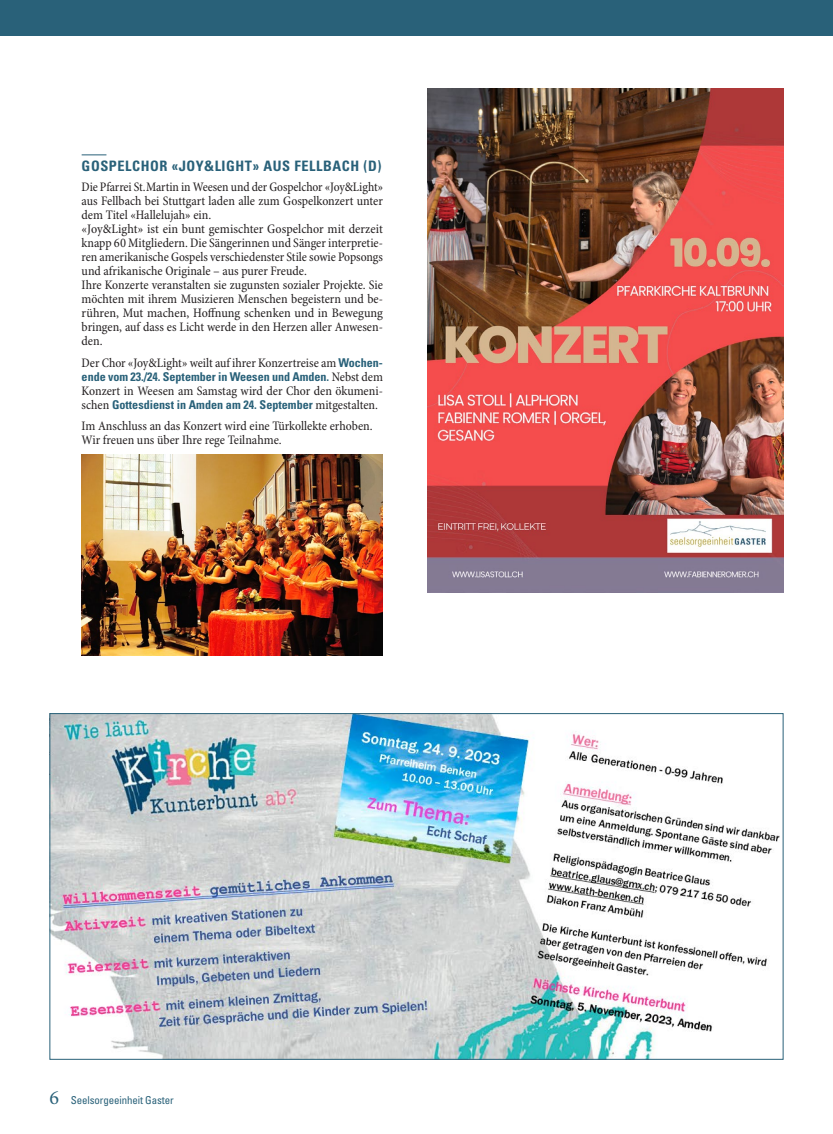
<style>
.page{position:relative;width:833px;height:1134px;background:#fff}
.page>*{position:absolute;margin:0;border:0;box-sizing:border-box;transform-origin:0 0}
.t1{font:700 condensed 14.38px "Univers LT Std";letter-spacing:.04em;color:#296179}
.t2{font:condensed 13.12px/14px "Minion Pro";color:#231f20}
.t3{font:700 condensed 12.12px "Univers LT Std";color:#296179}
.t4{font:condensed 10.88px "Univers LT Std";letter-spacing:-.01em;color:#296179}
.s1{font-family:"Univers LT Std";font-weight:700;font-size:12.12px;color:#296179}
.s2{font-family:"Minion Pro";font-weight:400;font-size:13.12px;color:#231f20}
.s3{font-family:"Minion Pro";font-stretch:normal;font-size:20px}
</style>
<div class="page">
<div style="left:0;top:0;width:833px;height:35px;background:#296179"></div>
<img style="left:52px;top:715px;width:728px;height:342px">
<img style="left:427px;top:89px;width:356px;height:503px">
<svg style="left:82px;top:155px;width:24px;height:1px"></svg>
<img style="left:82px;top:454px;width:301px;height:201px">
<p class="t1" style="left:82px;top:157px;width:301px">GOSPELCHOR «JOY&amp;LIGHT» AUS FELLBACH (D)</p>
<p class="t2" style="left:82px;top:180px;width:303px">Die Pfarrei St.Martin in Weesen und der Gospelchor «Joy&amp;Light» aus Fellbach bei Stuttgart laden alle zum Gospelkonzert unter dem Titel «Hallelujah» ein.<br>«Joy&amp;Light» ist ein bunt gemischter Gospelchor mit derzeit knapp 60 Mitgliedern. Die Sängerinnen und Sänger interpretie&shy;ren amerikanische Gospels verschiedenster Stile sowie Popsongs und afrikanische Originale – aus purer Freude.<br>Ihre Konzerte veranstalten sie zugunsten sozialer Projekte. Sie möchten mit ihrem Musizieren Menschen begeistern und be&shy;rühren, Mut machen, Hoffnung schenken und in Bewegung bringen, auf dass es Licht werde in den Herzen aller Anwesen&shy;den.</p>
<p class="t2" style="left:82px;top:356px;width:303px">Der Chor «Joy&amp;Light» weilt auf ihrer Konzertreise am <span class="s1">Wochen-</span></p>
<p class="t3" style="left:82px;top:369px;width:303px">ende vom 23./24. September in Weesen und Amden. <span class="s2">Nebst dem</span></p>
<p class="t2" style="left:82px;top:384px;width:303px">Konzert in Weesen am Samstag wird der Chor den ökumeni-</p>
<p class="t3" style="left:82px;top:397px;width:298px"><span class="s2">schen</span> Gottesdienst in Amden am 24. September <span class="s2">mitgestalten.</span></p>
<p class="t2" style="left:82px;top:419px;width:292px">Im Anschluss an das Konzert wird eine Türkollekte erhoben.<br>Wir freuen uns über Ihre rege Teilnahme.</p>
<p class="t4" style="left:50px;top:1094px;width:126px"><span class="s3">6</span> Seelsorgeeinheit Gaster</p>
</div>
